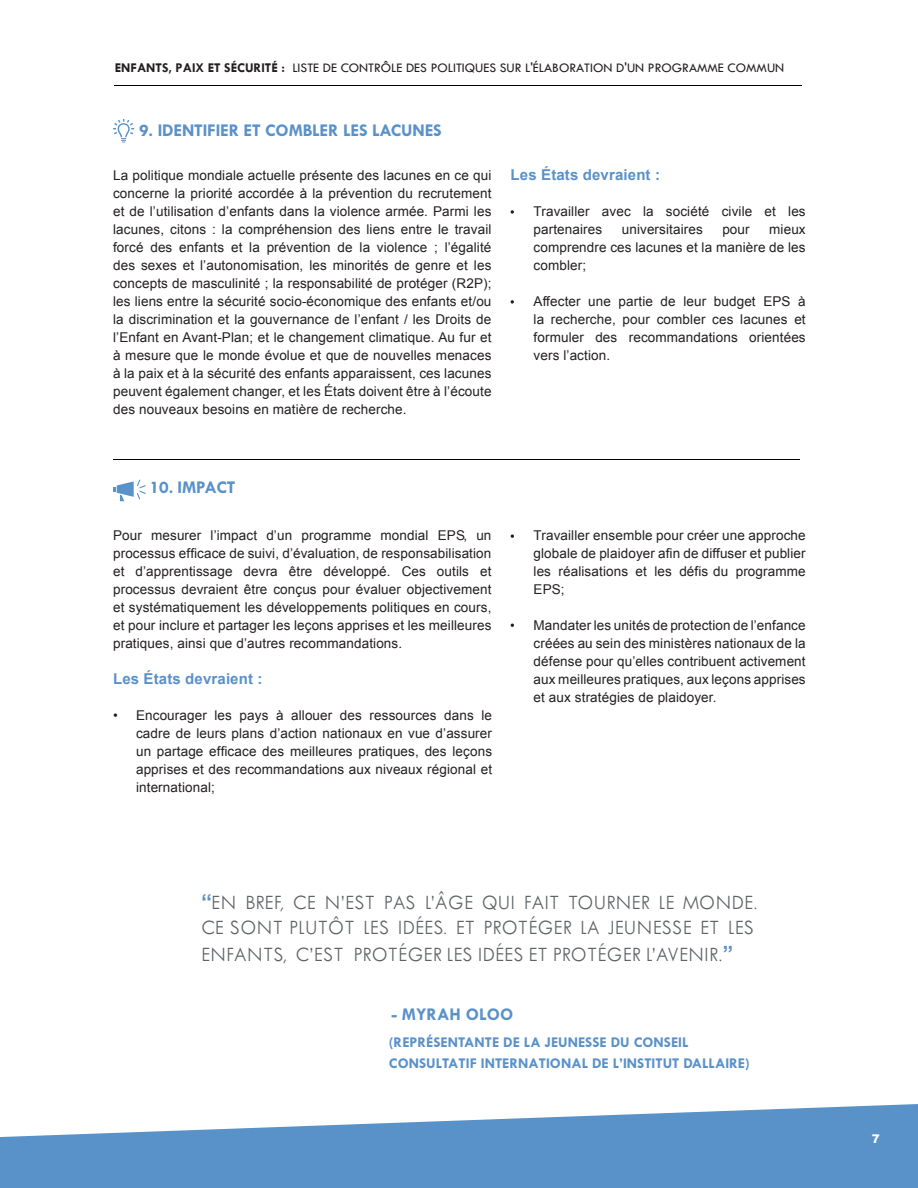
<style>
.page{position:relative;width:918px;height:1188px;background:#fff}
.page>*{position:absolute;margin:0;border:0;box-sizing:border-box;transform-origin:0 0}
.t1{font:300 21px/26px "Tw Cen MT Std";letter-spacing:.01em;color:#5e6264}
.t2{font:700 18px "Tw Cen MT Std";letter-spacing:-.01em;color:#5991c9}
.t3{font:700 15px/21.6px "Tw Cen MT Std";color:#5991c9}
.t4{font:700 15px "Arial";letter-spacing:.01em;color:#5991c9}
.t5{font:13.5px/18px "Arial";letter-spacing:.01em;color:#231f20;text-align:justify}
.t6{font:13.5px "Tw Cen";color:#231f20}
.t7{font:900 12px "Arial";color:#fff}
.s1{font-weight:700}
.s2{font-style:inherit}
.s3{font-family:"Arial";font-weight:700;color:#5991c9}
.s4{font-family:"Tw Cen"}
</style>
<div class="page">
<svg style="left:0;top:1104px;width:918px;height:84px;fill:#5991c9"></svg>
<hr style="left:115px;top:85px;width:687px;height:1px;background:#000">
<svg style="left:511px;top:300px;width:3px;height:4px"></svg>
<svg style="left:511px;top:210px;width:3px;height:4px"></svg>
<hr style="left:113px;top:459px;width:687px;height:1px;background:#000">
<svg style="left:511px;top:534px;width:3px;height:4px"></svg>
<svg style="left:113px;top:119px;width:21px;height:24px"></svg>
<svg style="left:113px;top:480px;width:33px;height:21px"></svg>
<p class="t6" style="left:115px;top:60px;width:671px"><span class="s1">ENFANTS, PAIX ET SÉCURITÉ :</span> LISTE DE CONTRÔLE DES POLITIQUES SUR L'ÉLABORATION D'UN PROGRAMME COMMUN</p>
<p class="t2" style="left:139px;top:121px;width:304px">9. IDENTIFIER ET COMBLER LES LACUNES</p>
<p class="t5" style="left:113px;top:166px;width:380px">La politique mondiale actuelle présente des lacunes en ce qui concerne la priorité accordée à la prévention du recrutement et de l’utilisation d’enfants dans la violence armée. Parmi les lacunes, citons : la compréhension des liens entre le travail forcé des enfants et la prévention de la violence ; l’égalité des sexes et l’autonomisation, les minorités de genre et les concepts de masculinité ; la responsabilité de protéger (R2P); les liens entre la sécurité socio-économique des enfants et/ou la discrimination et la gouvernance de l’enfant / les Droits de l’Enfant en Avant-Plan; et le changement climatique. Au fur et à mesure que le monde évolue et que de nouvelles menaces à la paix et à la sécurité des enfants apparaissent, ces lacunes peuvent également changer, et les États doivent être à l’écoute des nouveaux besoins en matière de recherche.</p>
<p class="t4" style="left:511px;top:165px;width:151px">Les États devraient :</p>
<p class="t5" style="left:534px;top:202px;width:274px">Travailler avec la société civile et les partenaires</p>
<p class="t5" style="left:534px;top:220px;width:274px;text-indent:236px">mieux comprendre ces lacunes et la manière de les combler;</p>
<p class="t5" style="left:534px;top:292px;width:274px">Affecter une partie de leur budget EPS à la recherche, pour combler ces lacunes et formuler des recommandations orientées vers l’action.</p>
<p class="t5" style="left:622px;top:220px;width:83px">universitaires</p>
<p class="t5" style="left:722px;top:220px;width:29px">pour</p>
<p class="t2" style="left:150px;top:478px;width:87px">10. IMPACT</p>
<p class="t5" style="left:113px;top:526px;width:380px">Pour mesurer l’impact d’un programme mondial <span class="s2">E</span>P<span class="s2">S</span>, un processus efficace de suivi, d’évaluation, de responsabilisation et d’apprentissage devra être développé. Ces outils et processus devraient être conçus pour évaluer objectivement et systématiquement les développements politiques en cours, et pour inclure et partager les leçons apprises et les meilleures pratiques, ainsi que d’autres recommandations.</p>
<p class="t4" style="left:113px;top:669px;width:151px">Les États devraient :</p>
<p class="t5" style="left:113px;top:706px;width:6px">•</p>
<p class="t5" style="left:136px;top:706px;width:358px">Encourager les pays à allouer des ressources dans le cadre de leurs plans d’action nationaux en vue d’assurer un partage efficace des meilleures pratiques, des leçons apprises et des recommandations aux niveaux régional et international;</p>
<p class="t5" style="left:534px;top:526px;width:274px">Travailler ensemble pour créer une approche globale de plaidoyer afin de diffuser et publier les réalisations et les défis du programme EPS;</p>
<p class="t5" style="left:534px;top:616px;width:274px">Mandater les unités de protection de l’enfance créées au sein des ministères nationaux de la défense pour qu’elles contribuent activement aux meilleures pratiques, aux leçons apprises et aux stratégies de plaidoyer.</p>
<p class="t1" style="left:201px;top:889px;width:558px"><span class="s3">‘‘</span>EN BREF, CE N’EST PAS L’ÂGE QUI FAIT TOURNER LE MONDE.<br>CE SONT PLUTÔT LES IDÉES. ET PROTÉGER LA JEUNESSE ET LES<br>ENFANTS, C’EST PROTÉGER LES IDÉES ET PROTÉGER L’AVENIR.<span class="s3">”</span></p>
<p class="t2" style="left:391px;top:1005px;width:123px">- MYRAH OLOO</p>
<p class="t3" style="left:389px;top:1031px;width:362px">(REPRÉSENTANTE DE LA JEUNESSE DU CONSEIL<br>CONSULTATIF INTERNATIONAL DE L’INSTITUT DALLAIRE<span class="s4">)</span></p>
<p class="t7" style="left:872px;top:1130px;width:10px">7</p>
</div>
